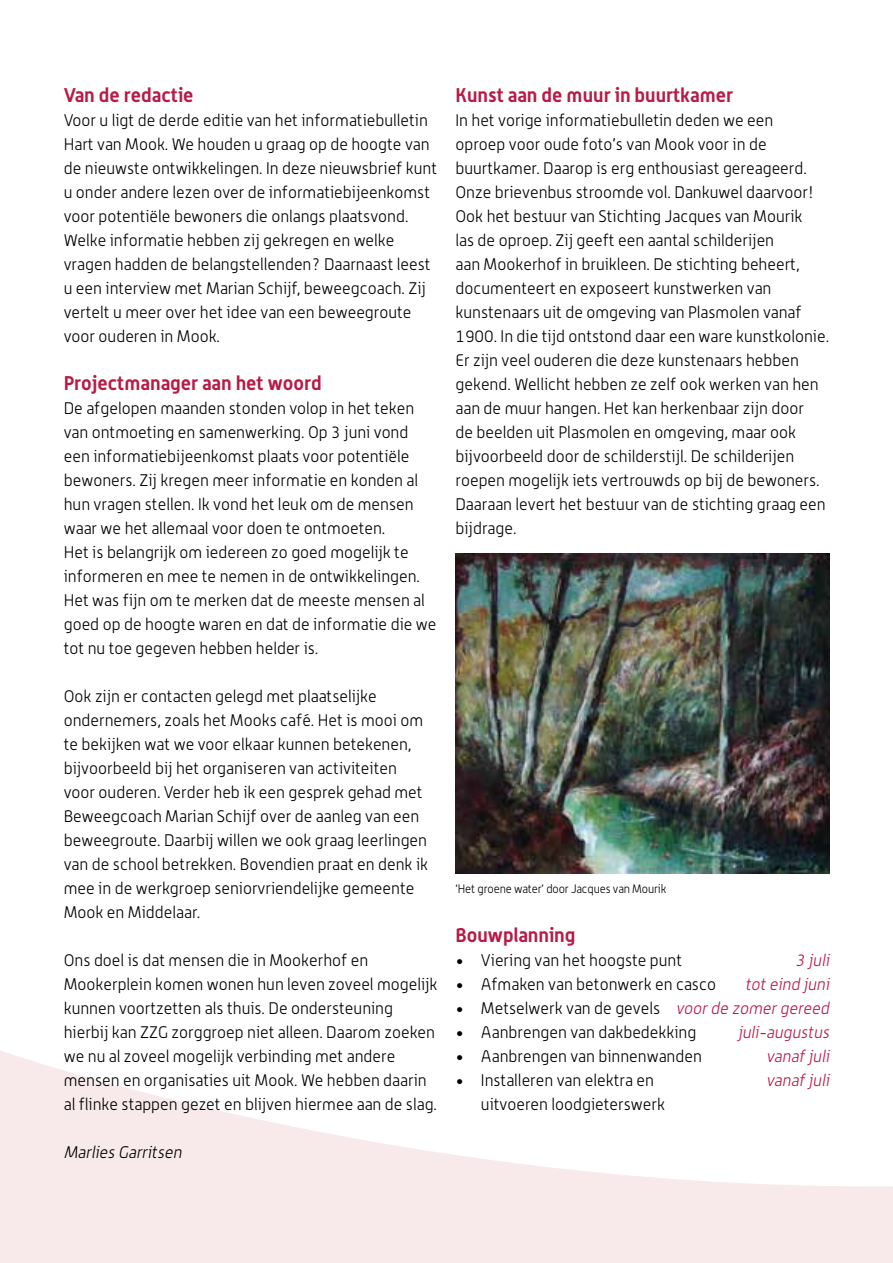
<style>
.page{position:relative;width:893px;height:1263px;background:#fff}
.page>*{position:absolute;margin:0;border:0;box-sizing:border-box;transform-origin:0 0}
.t1{font:700 19.5px "Alwyn";color:#b81946}
.t2{font:300 16.5px/24px "Alwyn";color:#000}
.t3{font:italic 300 16.5px "Alwyn";color:#b81946}
.t4{font:italic 300 16.5px "Alwyn";color:#000}
.t5{font:300 12px "Alwyn";letter-spacing:-.01em;color:#000}
.s1{font-style:italic;color:#b81946}
</style>
<div class="page">
<img style="left:455px;top:553px;width:374px;height:320px">
<svg style="left:0;top:1051px;width:893px;height:212px;fill:#f8eaeb"></svg>
<p class="t1" style="left:64px;top:83px;width:131px">Van de redactie</p>
<p class="t2" style="left:64px;top:108px;width:375px">Voor u ligt de derde editie van het informatiebulletin Hart van Mook. We houden u graag op de hoogte van de nieuwste ontwikkelingen. In deze nieuwsbrief kunt u onder andere lezen over de informatiebijeenkomst voor potentiële bewoners die onlangs plaatsvond.<br>Welke informatie hebben zij gekregen en welke vragen hadden de belangstellenden? Daarnaast leest u een interview met Marian Schijf, beweegcoach. Zij vertelt u meer over het idee van een beweegroute voor ouderen in Mook.</p>
<p class="t1" style="left:64px;top:371px;width:260px">Projectmanager aan het woord</p>
<p class="t2" style="left:64px;top:396px;width:374px">De afgelopen maanden stonden volop in het teken van ontmoeting en samenwerking. Op 3 juni vond een informatiebijeenkomst plaats voor potentiële bewoners. Zij kregen meer informatie en konden al hun vragen stellen. Ik vond het leuk om de mensen waar we het allemaal voor doen te ontmoeten.<br>Het is belangrijk om iedereen zo goed mogelijk te informeren en mee te nemen in de ontwikkelingen.<br>Het was fijn om te merken dat de meeste mensen al goed op de hoogte waren en dat de informatie die we tot nu toe gegeven hebben helder is.</p>
<p class="t2" style="left:64px;top:684px;width:366px">Ook zijn er contacten gelegd met plaatselijke ondernemers, zoals het Mooks café. Het is mooi om te bekijken wat we voor elkaar kunnen betekenen, bijvoorbeeld bij het organiseren van activiteiten voor ouderen. Verder heb ik een gesprek gehad met Beweegcoach Marian Schijf over de aanleg van een beweegroute. Daarbij willen we ook graag leerlingen van de school betrekken. Bovendien praat en denk ik mee in de werkgroep seniorvriendelijke gemeente Mook en Middelaar.</p>
<p class="t2" style="left:64px;top:948px;width:375px">Ons doel is dat mensen die in Mookerhof en Mookerplein komen wonen hun leven zoveel mogelijk kunnen voortzetten als thuis. De ondersteuning hierbij kan ZZG zorggroep niet alleen. Daarom zoeken we nu al zoveel mogelijk verbinding met andere mensen en organisaties uit Mook. We hebben daarin al flinke stappen gezet en blijven hiermee aan de slag.</p>
<p class="t4" style="left:64px;top:1143px;width:123px">Marlies Garritsen</p>
<p class="t1" style="left:455px;top:83px;width:279px">Kunst aan de muur in buurtkamer</p>
<p class="t2" style="left:455px;top:108px;width:375px">In het vorige informatiebulletin deden we een<br>oproep voor oude foto’s van Mook voor in de buurtkamer. Daarop is erg enthousiast gereageerd.<br>Onze brievenbus stroomde vol. Dankuwel daarvoor!<br>Ook het bestuur van Stichting Jacques van Mourik<br>las de oproep. Zij geeft een aantal schilderijen<br>aan Mookerhof in bruikleen. De stichting beheert, documenteert en exposeert kunstwerken van kunstenaars uit de omgeving van Plasmolen vanaf 1900. In die tijd ontstond daar een ware kunstkolonie.<br>Er zijn veel ouderen die deze kunstenaars hebben gekend. Wellicht hebben ze zelf ook werken van hen aan de muur hangen. Het kan herkenbaar zijn door<br>de beelden uit Plasmolen en omgeving, maar ook bijvoorbeeld door de schilderstijl. De schilderijen roepen mogelijk iets vertrouwds op bij de bewoners.<br>Daaraan levert het bestuur van de stichting graag een bijdrage.</p>
<p class="t5" style="left:455px;top:882px;width:212px">‘Het groene water’ door Jacques van Mourik</p>
<p class="t1" style="left:455px;top:923px;width:121px">Bouwplanning</p>
<p class="t2" style="left:455px;top:948px;width:228px">• Viering van het hoogste punt</p>
<p class="t3" style="left:795px;top:951px;width:39px">3 juli</p>
<p class="t2" style="left:455px;top:972px;width:262px">• Afmaken van betonwerk en casco</p>
<p class="t3" style="left:745px;top:975px;width:89px">toteind juni</p>
<p class="t2" style="left:455px;top:996px;width:378px">• Metselwerk van de gevels <span class="s1">voorde zomergereed</span></p>
<p class="t2" style="left:455px;top:1020px;width:242px">• Aanbrengen van dakbedekking</p>
<p class="t3" style="left:738px;top:1023px;width:96px">juli-augustus</p>
<p class="t2" style="left:455px;top:1044px;width:248px">• Aanbrengen van binnenwanden</p>
<p class="t3" style="left:766px;top:1047px;width:68px">vanaf juli</p>
<p class="t2" style="left:455px;top:1068px;width:200px">• Installeren van elektra en</p>
<p class="t3" style="left:766px;top:1071px;width:68px">vanaf juli</p>
<p class="t2" style="left:481px;top:1092px;width:186px">uitvoeren loodgieterswerk</p>
</div>
